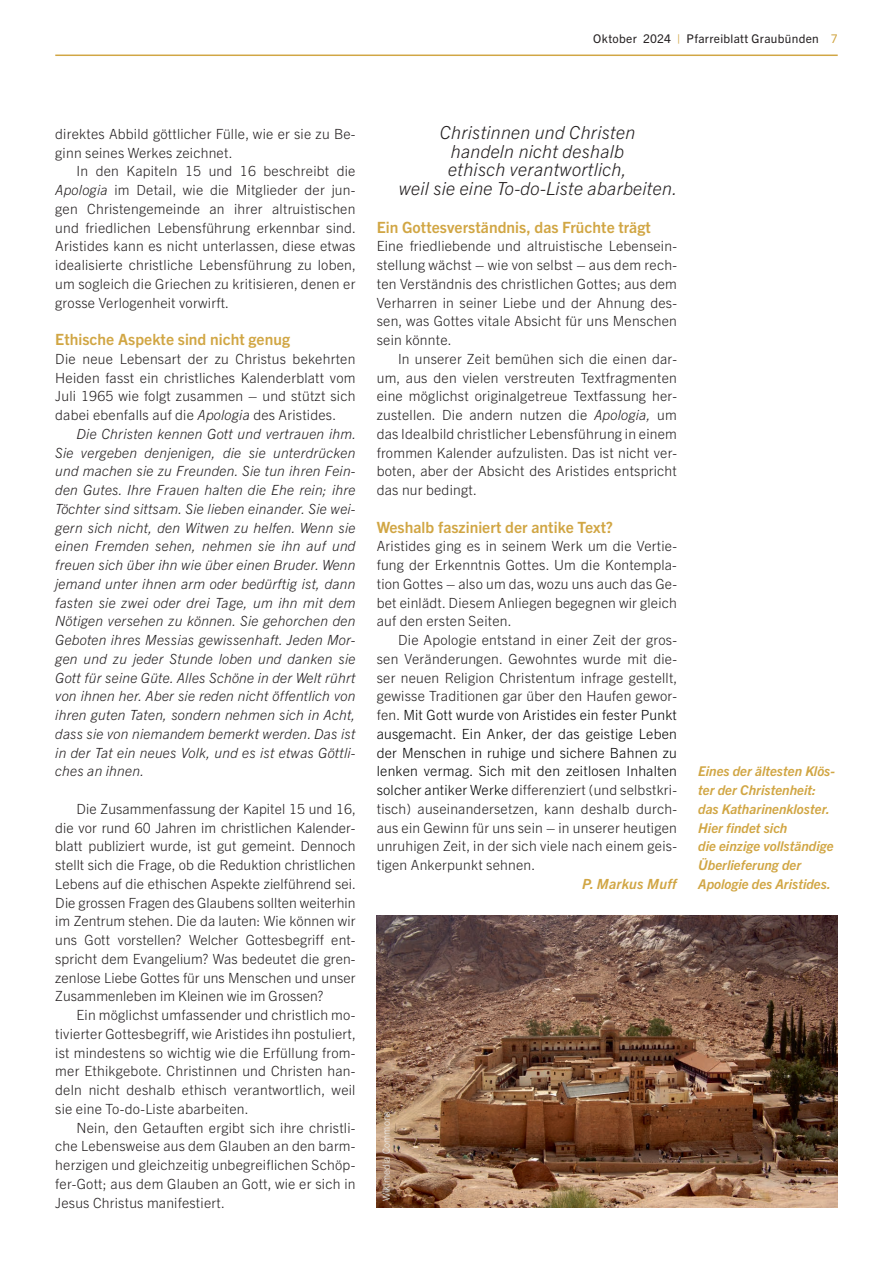
<style>
.page{position:relative;width:893px;height:1263px;background:#fff}
.page>*{position:absolute;margin:0;border:0;box-sizing:border-box;transform-origin:0 0}
.t1{font:italic 300 18px/18.8px "Trade Gothic Next LT Pro";letter-spacing:.015em;color:#231f20;text-align:center}
.t2{font:700 15.6px "Trade Gothic Next LT Pro";letter-spacing:.005em;color:#d1a644}
.t3{font:300 14.1px/18.8px "Trade Gothic Next LT Pro";letter-spacing:.015em;color:#231f20;text-align:justify}
.t4{font:italic 300 14.1px/18.8px "Trade Gothic Next LT Pro";letter-spacing:.015em;color:#231f20;text-align:justify}
.t5{font:italic 700 14.1px "Trade Gothic Next LT Pro";letter-spacing:.015em;color:#d1a644}
.t6{font:italic 700 13.5px/18.8px "Trade Gothic Next LT Pro";color:#d1a644}
.t7{font:12px "Trade Gothic Next LT Pro";letter-spacing:.025em;color:#231f20}
.t8{font:300 9.75px "Trade Gothic Next LT Pro";letter-spacing:.015em;color:#edefef}
.s1{color:#d1a644}
.s2{font-style:italic}
.s3{color:#000}
</style>
<div class="page">
<hr style="left:55px;top:55px;width:783px;height:1px;background:#d1a644">
<img style="left:377px;top:916px;width:461px;height:292px">
<p class="t7" style="left:593px;top:31px;width:246px">Oktober 2024 <span class="s1">|</span> Pfarreiblatt Graubünden <span class="s1">7</span></p>
<p class="t3" style="left:55px;top:123px;width:302px">direktes Abbild göttlicher Fülle, wie er sie zu Be&shy;ginn seines Werkes zeichnet.</p>
<p class="t3" style="left:55px;top:161px;width:302px;text-indent:21px">In den Kapiteln 15 und 16 beschreibt die <span class="s2">Apologia</span> im Detail, wie die Mitglieder der jun&shy;gen Christengemeinde an ihrer altruistischen und friedlichen Lebensführung erkennbar sind.<br>Aristides kann es nicht unterlassen, diese etwas idealisierte christliche Lebensführung zu loben, um sogleich die Griechen zu kritisieren, denen er grosse Verlogenheit vorwirft.</p>
<p class="t2" style="left:55px;top:328px;width:236px">Ethische Aspekte sind nicht genug</p>
<p class="t3" style="left:55px;top:348px;width:302px">Die neue Lebensart der zu Christus bekehrten Heiden fasst ein christliches Kalenderblatt vom Juli 1965 wie folgt zusammen – und stützt sich dabei ebenfalls auf die <span class="s2">Apologia</span> des Aristides.</p>
<p class="t4" style="left:55px;top:423px;width:303px;text-indent:21px">Die Christen kennen Gott und vertrauen ihm.<br>Sie vergeben denjenigen, die sie unterdrücken und machen sie zu Freunden. Sie tun ihren Fein&shy;den Gutes. Ihre Frauen halten die Ehe rein; ihre Töchter sind sittsam. Sie lieben einander. Sie wei&shy;gern sich nicht, den Witwen zu helfen. Wenn sie einen Fremden sehen, nehmen sie ihn auf und freuen sich über ihn wie über einen Bruder. Wenn jemand unter ihnen arm oder bedürftig ist, dann fasten sie zwei oder drei Tage, um ihn mit dem Nötigen versehen zu können. Sie gehorchen den Geboten ihres Messias gewissenhaft. Jeden Mor&shy;gen und zu jeder Stunde loben und danken sie Gott für seine Güte. Alles Schöne in der Welt rührt von ihnen her. Aber sie reden nicht öffentlich von ihren guten Taten, sondern nehmen sich in Acht, dass sie von niemandem bemerkt werden. Das ist in der Tat ein neues Volk, und es ist etwas Göttli&shy;ches an ihnen.</p>
<p class="t3" style="left:55px;top:798px;width:302px;text-indent:21px">Die Zusammenfassung der Kapitel 15 und 16, die vor rund 60 Jahren im christlichen Kalender&shy;blatt publiziert wurde, ist gut gemeint. Dennoch stellt sich die Frage, ob die Reduktion christlichen Lebens auf die ethischen Aspekte zielführend sei.<br>Die grossen Fragen des Glaubens sollten weiterhin im Zentrum stehen. Die da lauten: Wie können wir uns Gott vorstellen? Welcher Gottesbegriff ent&shy;spricht dem Evangelium? Was bedeutet die gren&shy;zenlose Liebe Gottes für uns Menschen und unser Zusammenleben im Kleinen wie im Grossen?</p>
<p class="t3" style="left:55px;top:1005px;width:302px;text-indent:21px">Ein möglichst umfassender und christlich mo&shy;tivierter Gottesbegriff, wie Aristides ihn postuliert, ist mindestens so wichtig wie die Erfüllung from&shy;mer Ethikgebote. Christinnen und Christen han&shy;deln nicht deshalb ethisch verantwortlich, weil sie eine To-do-Liste abarbeiten.</p>
<p class="t3" style="left:55px;top:1117px;width:302px;text-indent:21px">Nein, den Getauften ergibt sich ihre christli&shy;che Lebensweise aus dem Glauben an den barm&shy;herzigen und gleichzeitig unbegreiflichen Schöp&shy;fer-Gott; aus dem Glauben an Gott, wie er sich in Jesus Christus manifestiert.</p>
<p class="t1" style="left:399px;top:122px;width:280px">Christinnen und Christen<br>handeln nicht deshalb<br>ethisch verantwortlich,<br>weil sie eine To-do-Liste abarbeiten.</p>
<p class="t2" style="left:377px;top:216px;width:276px">Ein Gottesverständnis, das Früchte trägt</p>
<p class="t3" style="left:377px;top:236px;width:302px">Eine friedliebende und altruistische Lebensein&shy;stellung wächst – wie von selbst – aus dem rech&shy;ten Verständnis des christlichen Gottes; aus dem Verharren in seiner Liebe und der Ahnung des&shy;sen, was Gottes vitale Absicht für uns Menschen sein könnte.</p>
<p class="t3" style="left:377px;top:348px;width:302px;text-indent:21px">In unserer Zeit bemühen sich die einen dar&shy;um, aus den vielen verstreuten Textfragmenten eine möglichst originalgetreue Textfassung her&shy;zustellen. Die andern nutzen die <span class="s2">Apologia,</span> um das Idealbild christlicher Lebensführung in einem frommen Kalender aufzulisten. Das ist nicht ver&shy;boten, aber der Absicht des Aristides entspricht das nur bedingt.</p>
<p class="t2" style="left:377px;top:516px;width:238px">Weshalb fasziniert der antike Text?</p>
<p class="t3" style="left:377px;top:536px;width:302px">Aristides ging es in seinem Werk um die Vertie&shy;fung der Erkenntnis Gottes. Um die Kontempla&shy;tion Gottes – also um das, wozu uns auch das Ge&shy;bet einlädt. Diesem Anliegen begegnen wir gleich auf den ersten Seiten.</p>
<p class="t3" style="left:377px;top:630px;width:302px;text-align:left;text-indent:21px">Die Apologie entstand in einer Zeit der gros&shy;sen Veränderungen. Gewohntes wurde mit die&shy;ser neuen Religion Christentum infrage gestellt, gewisse Traditionen gar über den Haufen gewor&shy;fen. <span class="s3">Mit Gott wurde von Aristides ein fester Punkt ausgemacht. Ein Anker, der das geistige Leben der Menschen in ruhige und sichere Bahnen zu lenken vermag. Sich mit den zeitlosen Inhalten solcher antiker Werke</span> differenziert (und selbstkri&shy;tisch) auseinandersetzen, kann deshalb durch&shy;aus ein Gewinn für uns sein – in unserer heutigen unruhigen Zeit, in der sich viele nach einem geis&shy;tigen Ankerpunkt sehnen.</p>
<p class="t5" style="left:582px;top:874px;width:96px">P. Markus Muff</p>
<p class="t6" style="left:698px;top:761px;width:138px">Eines der ältesten Klös&shy;ter der Christenheit: das Katharinenkloster.<br>Hier findet sich<br>die einzige vollständige<br>Überlieferung der<br>Apologie des Aristides.</p>
<p class="t8" style="left:380px;top:1201px;width:91px;rotate:-90deg">Wikimedia Commons</p>
</div>
